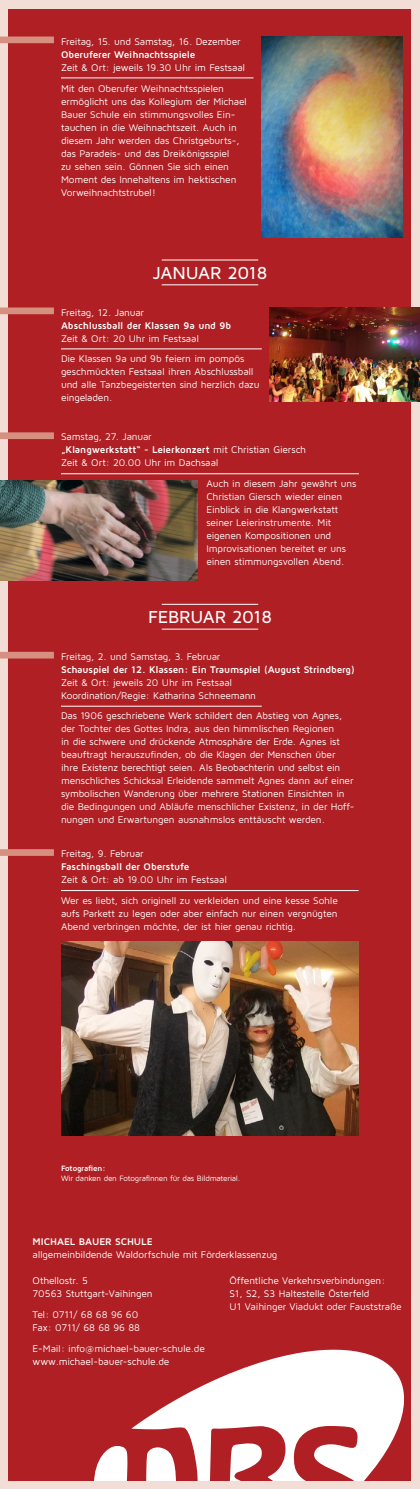
<style>
.page{position:relative;width:420px;height:1489px;background:#fff}
.page>*{position:absolute;margin:0;border:0;box-sizing:border-box;transform-origin:0 0}
.t1{font:500 18px "Maven Pro";letter-spacing:-.01em;color:#fff}
.t2{font:10px/13px "Maven Pro";letter-spacing:-.015em;color:#fff}
.t3{font:700 10px "Maven Pro";letter-spacing:-.015em;color:#fff}
.t4{font:8px "Maven Pro";letter-spacing:-.025em;color:#fff}
.t5{font:700 8px "Maven Pro";letter-spacing:-.02em;color:#fff}
.s1{font-weight:700}
</style>
<div class="page">
<div style="left:0;top:0;width:420px;height:1488px;background:#f3ded7"></div>
<div style="left:9px;top:9px;width:402px;height:1471px;background:#b01f24"></div>
<hr style="left:162px;top:284px;width:96px;height:1px;background:#fff">
<hr style="left:162px;top:259px;width:96px;height:1px;background:#fff">
<svg style="left:94px;top:1349px;width:310px;height:131px;fill:#fff"></svg>
<hr style="left:61px;top:349px;width:200px;height:1px;background:#fff">
<div style="left:0;top:307px;width:54px;height:7px;background:#d6907f"></div>
<img style="left:269px;top:307px;width:151px;height:94px">
<hr style="left:61px;top:473px;width:298px;height:1px;background:#fff">
<div style="left:0;top:432px;width:54px;height:7px;background:#d6907f"></div>
<img style="left:0;top:480px;width:198px;height:100px">
<hr style="left:162px;top:628px;width:96px;height:1px;background:#fff">
<hr style="left:162px;top:603px;width:96px;height:1px;background:#fff">
<hr style="left:61px;top:706px;width:200px;height:1px;background:#fff">
<hr style="left:61px;top:890px;width:297px;height:1px;background:#fff">
<div style="left:0;top:651px;width:54px;height:7px;background:#d6907f"></div>
<div style="left:0;top:849px;width:54px;height:6px;background:#d6907f"></div>
<img style="left:61px;top:941px;width:298px;height:194px">
<hr style="left:61px;top:78px;width:192px;height:1px;background:#fff">
<div style="left:0;top:37px;width:54px;height:6px;background:#d6907f"></div>
<img style="left:261px;top:37px;width:141px;height:200px">
<p class="t2" style="left:61px;top:34px;width:181px">Freitag, 15. und Samstag, 16. Dezember</p>
<p class="t3" style="left:61px;top:48px;width:136px">Oberuferer Weihnachtsspiele</p>
<p class="t2" style="left:61px;top:56px;width:186px;line-height:21px">Zeit &amp; Ort: jeweils 19.30 Uhr im Festsaal<br>Mit den Oberufer Weihnachtsspielen</p>
<p class="t2" style="left:61px;top:94px;width:187px">ermöglicht uns das Kollegium der Michael Bauer Schule ein stimmungsvolles Ein&shy;tauchen in die Weihnachtszeit. Auch in diesem Jahr werden das Christgeburts-, das Paradeis- und das Dreikönigsspiel<br>zu sehen sein. Gönnen Sie sich einen Moment des Innehaltens im hektischen Vorweihnachtstrubel!</p>
<h1 class="t1" style="left:153px;top:262px;width:116px">JANUAR 2018</h1>
<p class="t2" style="left:61px;top:305px;width:84px">Freitag, 12. Januar</p>
<p class="t3" style="left:61px;top:319px;width:172px">Abschlussball der Klassen 9a und 9b</p>
<p class="t2" style="left:61px;top:327px;width:185px;line-height:20.5px">Zeit &amp; Ort: 20 Uhr im Festsaal<br>Die Klassen 9a und 9b feiern im pompös</p>
<p class="t2" style="left:61px;top:365px;width:200px">geschmückten Festsaal ihren Abschlussball und alle Tanzbegeisterten sind herzlich dazu eingeladen.</p>
<p class="t2" style="left:61px;top:430px;width:246px">Samstag, 27. Januar<br><span class="s1">„Klangwerkstatt“ - Leierkonzert</span> mit Christian Giersch<br>Zeit &amp; Ort: 20.00 Uhr im Dachsaal</p>
<p class="t2" style="left:206px;top:476px;width:151px">Auch in diesem Jahr gewährt uns<br>Christian Giersch wieder einen<br>Einblick in die Klangwerkstatt seiner Leierinstrumente. Mit eigenen Kompositionen und<br>Improvisationen bereitet er uns einen stimmungsvollen Abend.</p>
<h1 class="t1" style="left:148px;top:606px;width:125px">FEBRUAR 2018</h1>
<p class="t2" style="left:61px;top:649px;width:161px">Freitag, 2. und Samstag, 3. Februar</p>
<p class="t3" style="left:61px;top:663px;width:295px">Schauspiel der 12. Klassen: Ein Traumspiel (August Strindberg)</p>
<p class="t2" style="left:61px;top:675px;width:196px">Zeit &amp; Ort: jeweils 20 Uhr im Festsaal<br>Koordination/Regie: Katharina Schneemann</p>
<p class="t2" style="left:61px;top:709px;width:295px">Das 1906 geschriebene Werk schildert den Abstieg von Agnes, der Tochter des Gottes Indra, aus den himmlischen Regionen<br>in die schwere und drückende Atmosphäre der Erde. Agnes ist beauftragt herauszufinden, ob die Klagen der Menschen über ihre Existenz berechtigt seien. Als Beobachterin und selbst ein menschliches Schicksal Erleidende sammelt Agnes dann auf einer symbolischen Wanderung über mehrere Stationen Einsichten in die Bedingungen und Abläufe menschlicher Existenz, in der Hoff&shy;nungen und Erwartungen ausnahmslos enttäuscht werden.</p>
<p class="t2" style="left:61px;top:846px;width:84px">Freitag, 9. Februar</p>
<p class="t3" style="left:61px;top:860px;width:130px">Faschingsball der Oberstufe</p>
<p class="t2" style="left:61px;top:869px;width:278px;line-height:20.5px">Zeit &amp; Ort: ab 19.00 Uhr im Festsaal<br>Wer es liebt, sich originell zu verkleiden und eine kesse Sohle</p>
<p class="t2" style="left:61px;top:906px;width:278px">aufs Parkett zu legen oder aber einfach nur einen vergnügten<br>Abend verbringen möchte, der ist hier genau richtig.</p>
<p class="t5" style="left:61px;top:1163px;width:46px">Fotografien:</p>
<p class="t4" style="left:61px;top:1173px;width:181px">Wir danken den FotografInnen für das Bildmaterial.</p>
<p class="t3" style="left:33px;top:1234px;width:121px">MICHAEL BAUER SCHULE</p>
<p class="t2" style="left:33px;top:1247px;width:246px">allgemeinbildende Waldorfschule mit Förderklassenzug</p>
<p class="t2" style="left:33px;top:1273px;width:122px">Othellostr. 5<br>70563 Stuttgart-Vaihingen</p>
<p class="t2" style="left:33px;top:1307px;width:109px">Tel: 0711/ 68 68 96 60<br>Fax: 0711/ 68 68 96 88</p>
<p class="t2" style="left:33px;top:1341px;width:174px">E-Mail: info@michael-bauer-schule.de www.michael-bauer-schule.de</p>
<p class="t2" style="left:229px;top:1273px;width:173px">Öffentliche Verkehrsverbindungen:<br>S1, S2, S3 Haltestelle Österfeld<br>U1 Vaihinger Viadukt oder Fauststraße</p>
</div>
